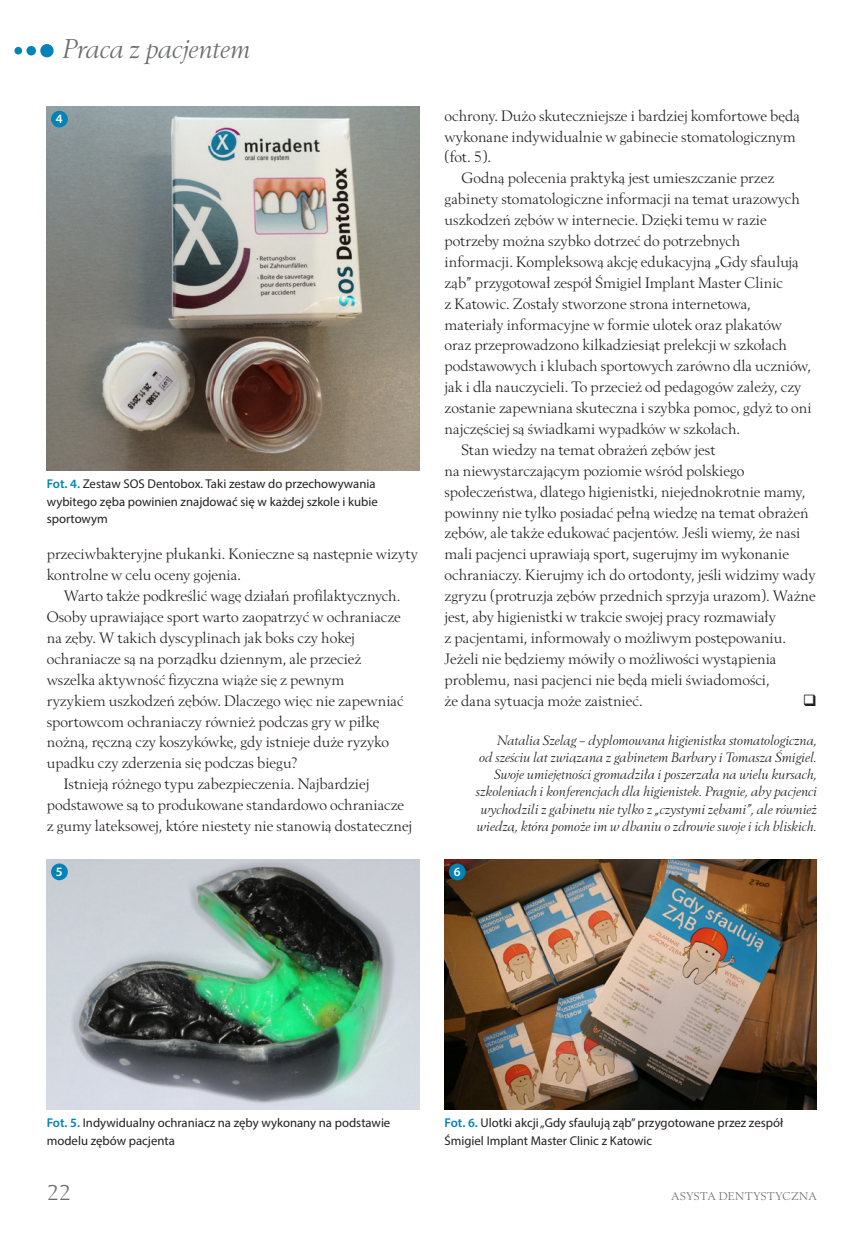
<style>
.page{position:relative;width:868px;height:1234px;background:#fff}
.page>*{position:absolute;margin:0;border:0;box-sizing:border-box;transform-origin:0 0}
.t1{font:italic 28.5px "Berling TCE";letter-spacing:-.005em;color:#6c6d70}
.t2{font:22.5px "Berling TCE";color:#6c6d70}
.tekst{font:15.75px/20.9px "Berling TCE";color:#231f20}
.afiljacje{font:italic 14.25px "Berling TCE";color:#231f20}
.podpis{font:12.75px/17.2px "Myriad Pro";color:#231f20}
.podpis-2{font:600 12.75px "Myriad Pro";color:#fff}
.t3{font:11.7px "Berling TCE";letter-spacing:.035em;color:#6c6d70}
.s1{font-weight:600;color:#0083b6}
</style>
<div class="page">
<div style="left:26px;top:46px;width:10px;height:9px;background:#0083b6;border-radius:50%"></div>
<div style="left:15px;top:47px;width:7px;height:7px;background:#0083b6;border-radius:50%"></div>
<div style="left:40px;top:44px;width:14px;height:13px;background:#0083b6;border-radius:50%"></div>
<img style="left:444px;top:859px;width:372px;height:249px">
<img style="left:47px;top:859px;width:372px;height:249px">
<img style="left:47px;top:106px;width:372px;height:364px">
<div style="left:51px;top:863px;width:17px;height:17px;background:#0083b6;border-radius:50%"></div>
<div style="left:51px;top:111px;width:17px;height:16px;background:#0083b6;border-radius:50%"></div>
<div style="left:449px;top:863px;width:16px;height:17px;background:#0083b6;border-radius:50%"></div>
<h1 class="t1" style="left:63px;top:34px;width:189px">Praca z pacjentem</h1>
<p class="podpis-2" style="left:56px;top:111px;width:8px">4</p>
<p class="podpis" style="left:47px;top:475px;width:332px"><span class="s1">Fot. 4.</span> Zestaw SOS Dentobox. Taki zestaw do przechowywania wybitego zęba powinien znajdować się w każdej szkole i kubie sportowym</p>
<p class="tekst" style="left:47px;top:544px;width:373px">przeciwbakteryjne płukanki. Konieczne są następnie wizyty kontrolne w celu oceny gojenia.</p>
<p class="tekst" style="left:47px;top:585px;width:358px;text-indent:17px">Warto także podkreślić wagę działań profilaktycznych.<br>Osoby uprawiające sport warto zaopatrzyć w ochraniacze na zęby. W takich dyscyplinach jak boks czy hokej ochraniacze są na porządku dziennym, ale przecież wszelka aktywność fizyczna wiąże się z pewnym ryzykiem uszkodzeń zębów. Dlaczego więc nie zapewniać sportowcom ochraniaczy również podczas gry w piłkę nożną, ręczną czy koszykówkę, gdy istnieje duże ryzyko upadku czy zderzenia się podczas biegu?</p>
<p class="tekst" style="left:47px;top:773px;width:367px;text-indent:17px">Istnieją różnego typu zabezpieczenia. Najbardziej podstawowe są to produkowane standardowo ochraniacze z gumy lateksowej, które niestety nie stanowią dostatecznej</p>
<p class="podpis-2" style="left:56px;top:863px;width:8px">5</p>
<p class="tekst" style="left:444px;top:105px;width:357px">ochrony. Dużo skuteczniejsze i bardziej komfortowe będą wykonane indywidualnie w gabinecie stomatologicznym (fot. 5).</p>
<p class="tekst" style="left:444px;top:168px;width:368px;text-indent:17px">Godną polecenia praktyką jest umieszczanie przez gabinety stomatologiczne informacji na temat urazowych uszkodzeń zębów w internecie. Dzięki temu w razie potrzeby można szybko dotrzeć do potrzebnych informacji. Kompleksową akcję edukacyjną „Gdy sfaulują ząb” przygotował zespół Śmigiel Implant Master Clinic<br>z Katowic. Zostały stworzone strona internetowa, materiały informacyjne w formie ulotek oraz plakatów oraz przeprowadzono kilkadziesiąt prelekcji w szkołach podstawowych i klubach sportowych zarówno dla uczniów, jak i dla nauczycieli. To przecież od pedagogów zależy, czy zostanie zapewniana skuteczna i szybka pomoc, gdyż to oni najczęściej są świadkami wypadków w szkołach.</p>
<p class="tekst" style="left:444px;top:439px;width:372px;text-indent:17px">Stan wiedzy na temat obrażeń zębów jest<br>na niewystarczającym poziomie wśród polskiego społeczeństwa, dlatego higienistki, niejednokrotnie mamy, powinny nie tylko posiadać pełną wiedzę na temat obrażeń zębów, ale także edukować pacjentów. Jeśli wiemy, że nasi mali pacjenci uprawiają sport, sugerujmy im wykonanie ochraniaczy. Kierujmy ich do ortodonty, jeśli widzimy wady zgryzu (protruzja zębów przednich sprzyja urazom). Ważne jest, aby higienistki w trakcie swojej pracy rozmawiały<br>z pacjentami, informowały o możliwym postępowaniu.<br>Jeżeli nie będziemy mówiły o możliwości wystąpienia problemu, nasi pacjenci nie będą mieli świadomości,<br>że dana sytuacja może zaistnieć.</p>
<p class="podpis-2" style="left:453px;top:863px;width:8px">6</p>
<p class="afiljacje" style="left:497px;top:732px;width:321px">Natalia Szeląg – dyplomowana higienistka stomatologiczna,</p>
<p class="afiljacje" style="left:479px;top:749px;width:339px">od sześciu lat związana z gabinetem Barbary i Tomasza Śmigiel.</p>
<p class="afiljacje" style="left:494px;top:767px;width:324px">Swoje umiejętności gromadziła i poszerzała na wielu kursach,</p>
<p class="afiljacje" style="left:475px;top:784px;width:343px">szkoleniach i konferencjach dla higienistek. Pragnie, aby pacjenci</p>
<p class="afiljacje" style="left:480px;top:801px;width:338px">wychodzili z gabinetu nie tylko z „czystymi zębami”, ale również</p>
<p class="afiljacje" style="left:476px;top:818px;width:342px">wiedzą, która pomoże im w dbaniu o zdrowie swoje i ich bliskich.</p>
<p class="podpis" style="left:47px;top:1113px;width:345px"><span class="s1">Fot. 5.</span> Indywidualny ochraniacz na zęby wykonany na podstawie modelu zębów pacjenta</p>
<p class="podpis" style="left:444px;top:1113px;width:340px"><span class="s1">Fot. 6.</span> Ulotki akcji „Gdy sfaulują ząb” przygotowane przez zespół<br>Śmigiel Implant Master Clinic z Katowic</p>
<h2 class="t2" style="left:47px;top:1180px;width:26px">22</h2>
<p class="t3" style="left:671px;top:1189px;width:147px">ASYSTA DENTYSTYCZNA</p>
</div>
